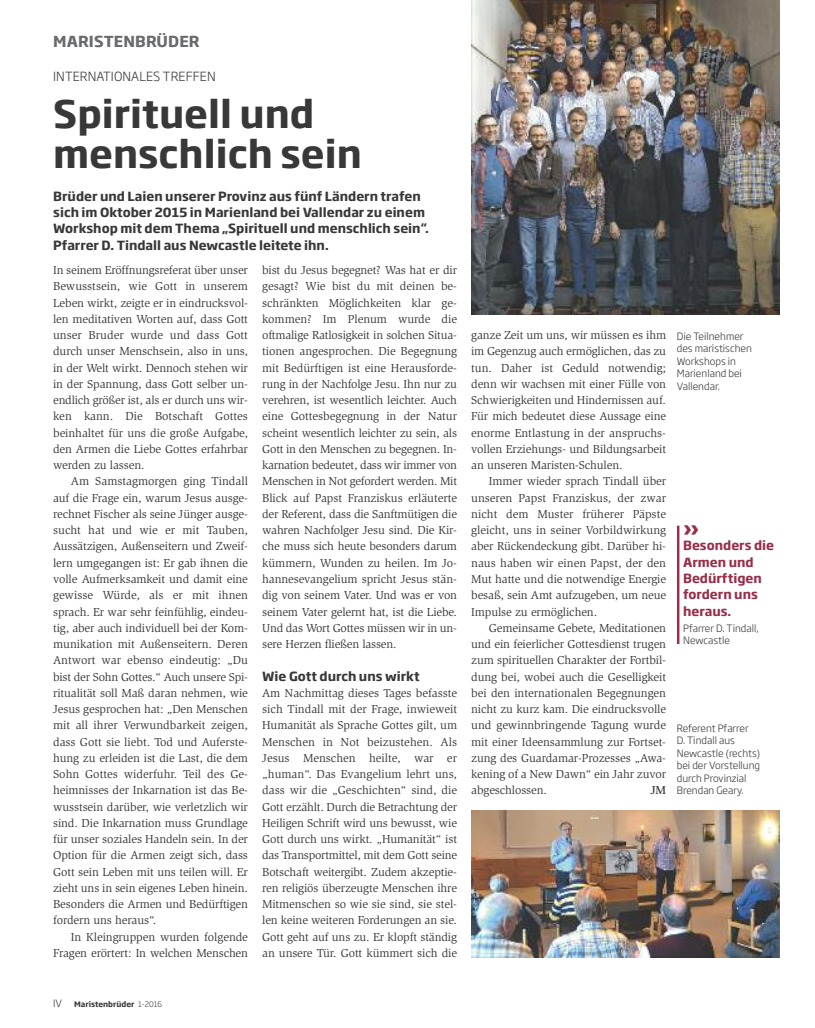
<style>
.page{position:relative;width:815px;height:1028px;background:#fff}
.page>*{position:absolute;margin:0;border:0;box-sizing:border-box;transform-origin:0 0}
.t1{font:700 37.5px/40.6px "Soho Gothic Std";color:#393839}
.t2{font:700 20.88px "Soho Gothic Std";color:#992e49}
.t3{font:700 15px "Soho Gothic Std";letter-spacing:.005em;color:#696a6d}
.t4{font:700 12.5px/16.2px "Soho Gothic Std";color:#393839}
.t5{font:700 12.5px/16.2px "Soho Gothic Std";color:#992e49}
.t6{font:300 12.5px "Soho Gothic Std";letter-spacing:.005em;color:#393839}
.t7{font:11.88px/16.2px "Slimbach Std";letter-spacing:-.01em;color:#393839;text-align:justify}
.t8{font:500 11.88px "Slimbach Std";color:#393839}
.t9{font:300 10px/12.5px "Soho Gothic Std";color:#393839}
.t10{font:700 7.5px "Soho Gothic Std";color:#393839}
.s1{font-weight:300;font-size:10px}
.s2{font-weight:300}
</style>
<div class="page">
<img style="left:471px;top:810px;width:309px;height:147px">
<img style="left:471px;top:0;width:309px;height:314px">
<hr style="left:677px;top:525px;width:2px;height:119px;background:#992e49">
<p class="t3" style="left:53px;top:33px;width:148px">MARISTENBRÜDER</p>
<p class="t6" style="left:53px;top:69px;width:164px">INTERNATIONALES TREFFEN</p>
<h1 class="t1" style="left:53px;top:94px;width:310px">Spirituell und menschlich sein</h1>
<p class="t4" style="left:53px;top:188px;width:377px">Brüder und Laien unserer Provinz aus fünf Ländern trafen sich im Oktober 2015 in Marienland bei Vallendar zu einem Workshop mit dem Thema „Spirituell und menschlich sein“.<br>Pfarrer D. Tindall aus Newcastle leitete ihn.</p>
<p class="t7" style="left:262px;top:263px;width:196px">bist du Jesus begegnet? Was hat er dir gesagt? Wie bist du mit deinen be&shy;schränkten Möglichkeiten klar ge&shy;kommen? Im Plenum wurde die oftmalige Ratlosigkeit in solchen Situa&shy;tionen angesprochen. Die Begegnung mit Bedürftigen ist eine Herausforde&shy;rung in der Nachfolge Jesu. Ihn nur zu verehren, ist wesentlich leichter. Auch eine Gottesbegegnung in der Natur scheint wesentlich leichter zu sein, als Gott in den Menschen zu begegnen. In&shy;karnation bedeutet, dass wir immer von Menschen in Not gefordert werden. Mit Blick auf Papst Franziskus erläuterte der Referent, dass die Sanftmütigen die wahren Nachfolger Jesu sind. Die Kir&shy;che muss sich heute besonders darum kümmern, Wunden zu heilen. Im Jo&shy;hannesevangelium spricht Jesus stän&shy;dig von seinem Vater. Und was er von seinem Vater gelernt hat, ist die Liebe.<br>Und das Wort Gottes müssen wir in un&shy;sere Herzen fließen lassen.</p>
<p class="t4" style="left:262px;top:668px;width:159px">Wie Gott durch uns wirkt</p>
<p class="t7" style="left:262px;top:685px;width:196px">Am Nachmittag dieses Tages befasste sich Tindall mit der Frage, inwieweit Humanität als Sprache Gottes gilt, um Menschen in Not beizustehen. Als Jesus Menschen heilte, war er „human“. Das Evangelium lehrt uns, dass wir die „Geschichten“ sind, die Gott erzählt. Durch die Betrachtung der Heiligen Schrift wird uns bewusst, wie Gott durch uns wirkt. „Humanität“ ist das Transportmittel, mit dem Gott seine Botschaft weitergibt. Zudem akzeptie&shy;ren religiös überzeugte Menschen ihre Mitmenschen so wie sie sind, sie stel&shy;len keine weiteren Forderungen an sie.<br>Gott geht auf uns zu. Er klopft ständig an unsere Tür. Gott kümmert sich die</p>
<p class="t7" style="left:53px;top:263px;width:196px">In seinem Eröffnungsreferat über unser Bewusstsein, wie Gott in unserem Leben wirkt, zeigte er in eindrucksvol&shy;len meditativen Worten auf, dass Gott unser Bruder wurde und dass Gott durch unser Menschsein, also in uns, in der Welt wirkt. Dennoch stehen wir in der Spannung, dass Gott selber un&shy;endlich größer ist, als er durch uns wir&shy;ken kann. Die Botschaft Gottes beinhaltet für uns die große Aufgabe, den Armen die Liebe Gottes erfahrbar werden zu lassen.</p>
<p class="t7" style="left:53px;top:474px;width:196px;text-indent:18px">Am Samstagmorgen ging Tindall auf die Frage ein, warum Jesus ausge&shy;rechnet Fischer als seine Jünger ausge&shy;sucht hat und wie er mit Tauben, Aussätzigen, Außenseitern und Zweif&shy;lern umgegangen ist: Er gab ihnen die volle Aufmerksamkeit und damit eine gewisse Würde, als er mit ihnen sprach. Er war sehr feinfühlig, eindeu&shy;tig, aber auch individuell bei der Kom&shy;munikation mit Außenseitern. Deren Antwort war ebenso eindeutig: „Du bist der Sohn Gottes.“ Auch unsere Spi&shy;ritualität soll Maß daran nehmen, wie Jesus gesprochen hat: „Den Menschen mit all ihrer Verwundbarkeit zeigen, dass Gott sie liebt. Tod und Auferste&shy;hung zu erleiden ist die Last, die dem Sohn Gottes widerfuhr. Teil des Ge&shy;heimnisses der Inkarnation ist das Be&shy;wusstsein darüber, wie verletzlich wir sind. Die Inkarnation muss Grundlage für unser soziales Handeln sein. In der Option für die Armen zeigt sich, dass Gott sein Leben mit uns teilen will. Er zieht uns in sein eigenes Leben hinein.<br>Besonders die Armen und Bedürftigen fordern uns heraus“.</p>
<p class="t7" style="left:53px;top:929px;width:196px;text-align:right">In Kleingruppen wurden folgende<br>Fragen erörtert: In welchen Menschen</p>
<p class="t7" style="left:471px;top:328px;width:196px">ganze Zeit um uns, wir müssen es ihm im Gegenzug auch ermöglichen, das zu tun. Daher ist Geduld notwendig; denn wir wachsen mit einer Fülle von Schwierigkeiten und Hindernissen auf.<br>Für mich bedeutet diese Aussage eine enorme Entlastung in der anspruchs&shy;vollen Erziehungs- und Bildungsarbeit an unseren Maristen-Schulen.</p>
<p class="t7" style="left:471px;top:474px;width:196px;text-indent:18px">Immer wieder sprach Tindall über unseren Papst Franziskus, der zwar nicht dem Muster früherer Päpste gleicht, uns in seiner Vorbildwirkung aber Rückendeckung gibt. Darüber hi&shy;naus haben wir einen Papst, der den Mut hatte und die notwendige Energie besaß, sein Amt aufzugeben, um neue Impulse zu ermöglichen.</p>
<p class="t7" style="left:471px;top:620px;width:196px;text-indent:18px">Gemeinsame Gebete, Meditationen und ein feierlicher Gottesdienst trugen zum spirituellen Charakter der Fortbil&shy;dung bei, wobei auch die Geselligkeit bei den internationalen Begegnungen nicht zu kurz kam. Die eindrucksvolle und gewinnbringende Tagung wurde mit einer Ideensammlung zur Fortset&shy;zung des Guardamar-Prozesses „Awa&shy;kening of a New Dawn“ ein Jahr zuvor abgeschlossen.</p>
<p class="t8" style="left:650px;top:785px;width:17px">JM</p>
<p class="t9" style="left:677px;top:330px;width:77px">Die Teilnehmer des maristischen<br>Workshops in<br>Marienland bei<br>Vallendar.</p>
<h2 class="t2" style="left:683px;top:516px;width:18px">»</h2>
<p class="t5" style="left:683px;top:538px;width:93px">Besonders die<br>Armen und<br>Bedürftigen fordern uns heraus.</p>
<p class="t9" style="left:683px;top:622px;width:77px">Pfarrer D. Tindall,<br>Newcastle</p>
<p class="t9" style="left:677px;top:722px;width:85px">Referent Pfarrer<br>D. Tindall aus<br>Newcastle (rechts) bei der Vorstellung durch Provinzial<br>Brendan Geary.</p>
<p class="t10" style="left:53px;top:1000px;width:111px"><span class="s1">IV</span> Maristenbrüder <span class="s2">1-2016</span></p>
</div>
